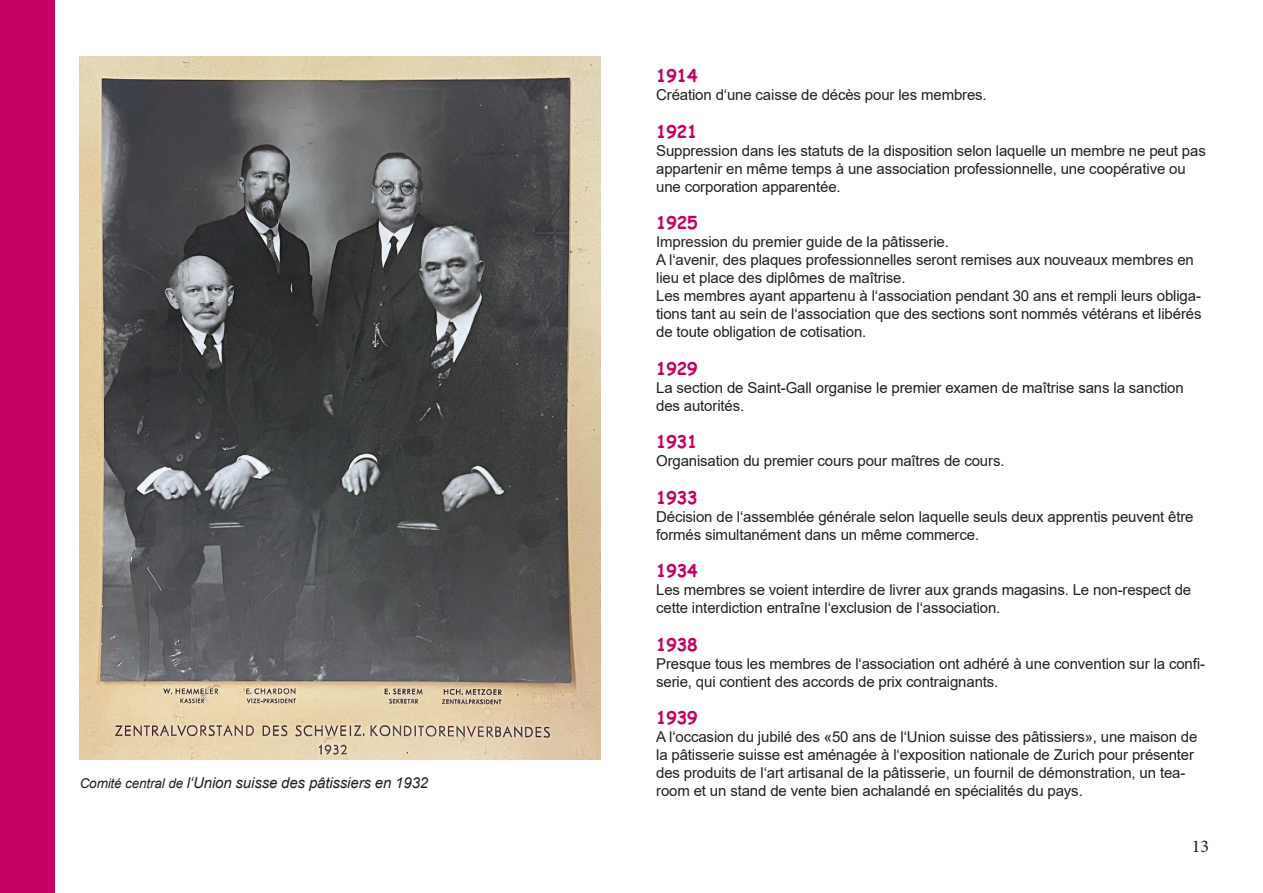
<style>
.page{position:relative;width:1263px;height:893px;background:#fff}
.page>*{position:absolute;margin:0;border:0;box-sizing:border-box;transform-origin:0 0}
.t1{font:18px "Minion Pro";color:#231f20}
.t2{font:700 17.25px "Comic Sans MS";letter-spacing:-.01em;color:#c30162}
.t3{font:15px/18px "Arial";letter-spacing:-.01em;color:#231f20}
.t4{font:italic 15px "Arial";letter-spacing:-.01em;color:#231f20}
.s1{font-size:13.5px}
</style>
<div class="page">
<div style="left:0;top:0;width:54px;height:893px;background:#c30162"></div>
<img style="left:80px;top:56px;width:521px;height:703px">
<p class="t4" style="left:80px;top:773px;width:350px"><span class="s1">Comité central de</span> l‘Union suisse des pâtissiers en 1932</p>
<p class="t2" style="left:656px;top:63px;width:43px">1914</p>
<p class="t3" style="left:656px;top:86px;width:332px">Création d‘une caisse de décès pour les membres.</p>
<p class="t2" style="left:656px;top:119px;width:43px">1921</p>
<p class="t3" style="left:656px;top:141px;width:551px">Suppression dans les statuts de la disposition selon laquelle un membre ne peut pas appartenir en même temps à une association professionnelle, une coopérative ou une corporation apparentée.</p>
<p class="t2" style="left:656px;top:210px;width:43px">1925</p>
<p class="t3" style="left:656px;top:233px;width:547px">Impression du premier guide de la pâtisserie.<br>A l‘avenir, des plaques professionnelles seront remises aux nouveaux membres en lieu et place des diplômes de maîtrise.<br>Les membres ayant appartenu à l‘association pendant 30 ans et rempli leurs obliga&shy;tions tant au sein de l‘association que des sections sont nommés vétérans et libérés de toute obligation de cotisation.</p>
<p class="t2" style="left:656px;top:356px;width:43px">1929</p>
<p class="t3" style="left:656px;top:378px;width:529px">La section de Saint-Gall organise le premier examen de maîtrise sans la sanction des autorités.</p>
<p class="t2" style="left:656px;top:429px;width:43px">1931</p>
<p class="t3" style="left:656px;top:452px;width:350px">Organisation du premier cours pour maîtres de cours.</p>
<p class="t2" style="left:656px;top:485px;width:43px">1933</p>
<p class="t3" style="left:656px;top:507px;width:539px">Décision de l‘assemblée générale selon laquelle seuls deux apprentis peuvent être formés simultanément dans un même commerce.</p>
<p class="t2" style="left:656px;top:558px;width:43px">1934</p>
<p class="t3" style="left:656px;top:581px;width:537px">Les membres se voient interdire de livrer aux grands magasins. Le non-respect de cette interdiction entraîne l‘exclusion de l‘association.</p>
<p class="t2" style="left:656px;top:632px;width:43px">1938</p>
<p class="t3" style="left:656px;top:654px;width:550px">Presque tous les membres de l‘association ont adhéré à une convention sur la confi&shy;serie, qui contient des accords de prix contraignants.</p>
<p class="t2" style="left:656px;top:705px;width:43px">1939</p>
<p class="t3" style="left:656px;top:728px;width:543px">A l‘occasion du jubilé des «50 ans de l‘Union suisse des pâtissiers», une maison de la pâtisserie suisse est aménagée à l‘exposition nationale de Zurich pour présenter des produits de l‘art artisanal de la pâtisserie, un fournil de démonstration, un tea&shy;room et un stand de vente bien achalandé en spécialités du pays.</p>
<p class="t1" style="left:1192px;top:834px;width:19px">13</p>
</div>
